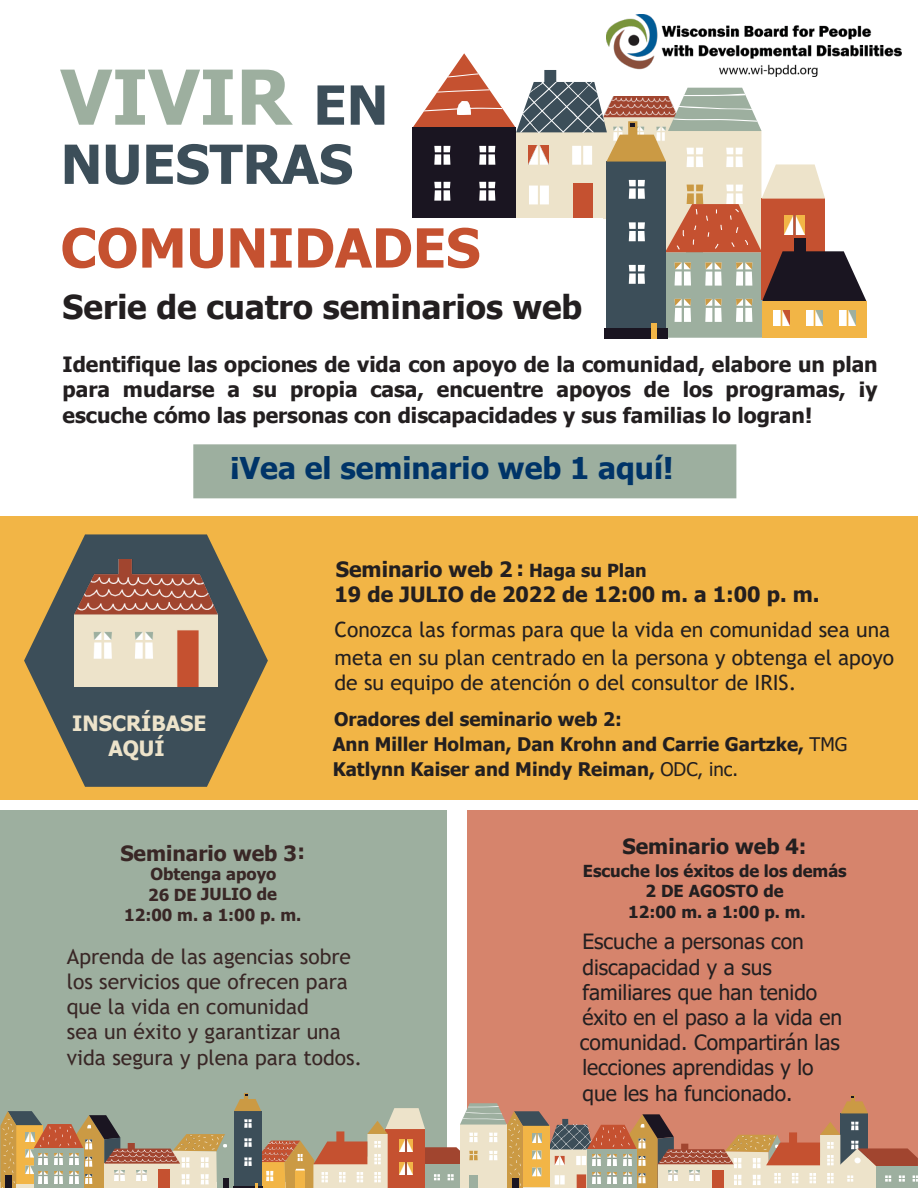
<style>
.page{position:relative;width:918px;height:1188px;background:#fff}
.page>*{position:absolute;margin:0;border:0;box-sizing:border-box;transform-origin:0 0}
.t1{font:700 75.75px "Tahoma";color:#9daf9f}
.t2{font:700 54px "Tahoma";color:#c55130}
.t3{font:700 54px "Tahoma";color:#3c4e59}
.t4{font:700 33px "Tahoma";color:#231f20}
.t5{font:700 30px "Tahoma";color:#003468}
.t6{font:700 21px/25.8px "Tahoma";color:#231f20;text-align:justify}
.t7{font:21px/25.2px "Tahoma";color:#231f20}
.t8{font:21px/28.2px "Trebuchet MS";color:#231f20}
.t9{font:21px/25.2px "Trebuchet MS";color:#392726}
.t10{font:700 21px/25px "Tahoma";color:#ede3ca;text-align:center}
.t11{font:700 21px "Tahoma";color:#392726}
.t12{font:700 18.75px/24.8px "Tahoma";color:#231f20}
.t13{font:700 16.5px/20.7px "Tahoma";color:#231f20;text-align:center}
.t14{font:700 16.5px/20.1px "Tahoma";color:#392726;text-align:center}
.s1{font-size:54px;color:#3c4e59}
.s2{font-size:18px}
.s3{font-size:21.75px}
.s4{font-weight:400}
</style>
<div class="page">
<div style="left:193px;top:444px;width:543px;height:54px;background:#9daf9f"></div>
<div style="left:604px;top:329px;width:64px;height:10px;background:#1a1521"></div>
<div style="left:652px;top:323px;width:5px;height:16px;background:#f2b546"></div>
<svg style="left:413px;top:53px;width:453px;height:285px"></svg>
<img style="left:606px;top:14px;width:296px;height:63px">
<div style="left:0;top:810px;width:447px;height:372px;background:#9daf9f"></div>
<div style="left:468px;top:810px;width:450px;height:378px;background:#d6846c"></div>
<svg style="left:0;top:1093px;width:918px;height:95px"></svg>
<div style="left:0;top:516px;width:918px;height:283px;background:#f2b546"></div>
<svg style="left:24px;top:534px;width:244px;height:253px;fill:#3c4e59"></svg>
<img style="left:74px;top:559px;width:144px;height:128px">
<h1 class="t1" style="left:61px;top:44px;width:329px">VIVIR <span class="s1">EN</span></h1>
<h2 class="t3" style="left:61px;top:126px;width:294px">NUESTRAS</h2>
<h2 class="t2" style="left:61px;top:210px;width:421px">COMUNIDADES</h2>
<h3 class="t4" style="left:63px;top:284px;width:521px">Serie de cuatro seminarios web</h3>
<p class="t6" style="left:63px;top:352px;width:817px">Identifique las opciones de vida con apoyo de la comunidad, elabore un plan para mudarse a su propia casa, encuentre apoyos de los programas, ¡y escuche cómo las personas con discapacidades y sus familias lo logran!</p>
<h3 class="t5" style="left:230px;top:447px;width:445px">¡Vea el seminario web 1 aquí!</h3>
<p class="t10" style="left:72px;top:712px;width:136px">INSCRÍBASE<br>AQUÍ</p>
<p class="t6" style="left:334px;top:557px;width:487px;line-height:25.2px">Seminario web 2 : <span class="s2">Haga su Plan<br></span>19 de JULIO de 2022 de 12:00 m. a 1:00 p. m<span class="s3">.</span></p>
<p class="t8" style="left:335px;top:615px;width:561px">Conozca las formas para que la vida en comunidad sea una meta en su plan centrado en la persona y obtenga el apoyo</p>
<p class="t8" style="left:335px;top:668px;width:463px">de su equipo de atención o del consultor de IRIS.</p>
<p class="t12" style="left:333px;top:708px;width:516px">Oradores del seminario web 2:<br>Ann Miller Holman, Dan Krohn and Carrie Gartzke, <span class="s4">TMG<br></span>Katlynn Kaiser and Mindy Reiman, <span class="s4">ODC, inc.</span></p>
<p class="t11" style="left:120px;top:839px;width:186px">Seminario web 3:</p>
<p class="t14" style="left:124px;top:865px;width:179px">Obtenga apoyo<br>26 DE JULIO de<br>12:00 m. a 1:00 p. m.</p>
<p class="t9" style="left:67px;top:943px;width:297px">Aprenda de las agencias sobre los servicios que ofrecen para que la vida en comunidad<br>sea un éxito y garantizar una vida segura y plena para todos.</p>
<p class="t6" style="left:623px;top:834px;width:186px">Seminario web 4:</p>
<p class="t13" style="left:583px;top:861px;width:265px">Escuche los éxitos de los demás<br>2 DE AGOSTO de<br>12:00 m. a 1:00 p. m.</p>
<p class="t7" style="left:580px;top:930px;width:264px">Escuche a personas con discapacidad y a sus familiares que han tenido éxito en el paso a la vida en comunidad. Compartirán las lecciones aprendidas y lo que les ha funcionado.</p>
</div>
